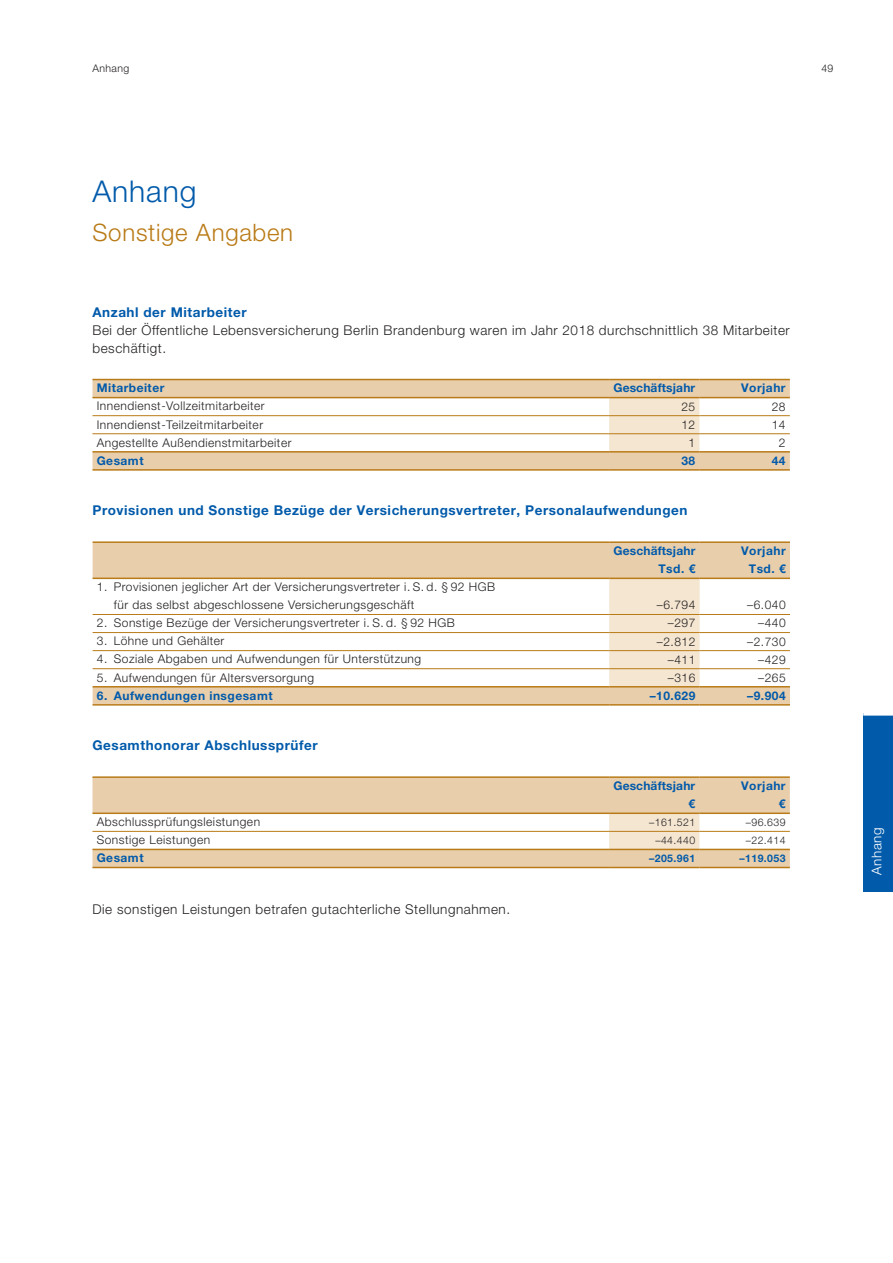
<style>
.page{position:relative;width:893px;height:1263px;background:#fff}
.page>*{position:absolute;margin:0;border:0;box-sizing:border-box;transform-origin:0 0}
.t1{font:300 30px "Helvetica Neue LT Pro";letter-spacing:.03em;color:#015aaa}
.t2{font:300 24px "Helvetica Neue LT Pro";letter-spacing:.03em;color:#b97b17}
.t3{font:300 13.5px/18.1px "Helvetica Neue LT Pro";letter-spacing:.04em;color:#231f20}
.t4{font:700 13.5px "Helvetica Neue LT Pro";letter-spacing:.04em;color:#015aaa}
.t5{font:300 13.5px "Helvetica Neue LT Pro";letter-spacing:.04em;color:#fff}
.t6{font:300 12px/18px "Helvetica Neue LT Pro";letter-spacing:.04em;color:#231f20}
.t7{font:700 12px/18px "Helvetica Neue LT Pro";letter-spacing:.04em;color:#015aaa;text-align:right}
.t8{font:700 12px/18px "Helvetica Neue LT Pro";letter-spacing:.015em;color:#015aaa;text-align:right}
.t9{font:300 10.5px "Helvetica Neue LT Pro";letter-spacing:.04em;color:#231f20}
.t10{font:700 10.5px "Helvetica Neue LT Pro";letter-spacing:.04em;color:#015aaa}
</style>
<div class="page">
<svg style="left:92px;top:380px;width:698px;height:89px"></svg>
<div style="left:609px;top:398px;width:90px;height:53px;background:#f4e6d1"></div>
<hr style="left:92px;top:415px;width:517px;height:1px;background:#b97b17">
<hr style="left:609px;top:415px;width:90px;height:1px;background:#b97b17">
<hr style="left:699px;top:415px;width:91px;height:1px;background:#b97b17">
<hr style="left:92px;top:433px;width:517px;height:1px;background:#b97b17">
<hr style="left:609px;top:433px;width:90px;height:1px;background:#b97b17">
<hr style="left:699px;top:433px;width:91px;height:1px;background:#b97b17">
<hr style="left:92px;top:379px;width:517px;height:1px;background:#b97b17">
<hr style="left:609px;top:379px;width:90px;height:1px;background:#b97b17">
<hr style="left:699px;top:379px;width:91px;height:1px;background:#b97b17">
<hr style="left:92px;top:397px;width:517px;height:1px;background:#b97b17">
<hr style="left:609px;top:397px;width:90px;height:1px;background:#b97b17">
<hr style="left:699px;top:397px;width:91px;height:1px;background:#b97b17">
<hr style="left:92px;top:451px;width:517px;height:2px;background:#b97b17">
<hr style="left:609px;top:451px;width:90px;height:2px;background:#b97b17">
<hr style="left:699px;top:451px;width:91px;height:2px;background:#b97b17">
<hr style="left:92px;top:469px;width:517px;height:2px;background:#b97b17">
<hr style="left:609px;top:469px;width:90px;height:2px;background:#b97b17">
<hr style="left:699px;top:469px;width:91px;height:2px;background:#b97b17">
<svg style="left:93px;top:543px;width:697px;height:161px"></svg>
<div style="left:609px;top:579px;width:91px;height:107px;background:#f4e6d1"></div>
<hr style="left:93px;top:614px;width:516px;height:1px;background:#b97b17">
<hr style="left:609px;top:614px;width:91px;height:1px;background:#b97b17">
<hr style="left:700px;top:614px;width:90px;height:1px;background:#b97b17">
<hr style="left:93px;top:632px;width:516px;height:1px;background:#b97b17">
<hr style="left:609px;top:632px;width:91px;height:1px;background:#b97b17">
<hr style="left:700px;top:632px;width:90px;height:1px;background:#b97b17">
<hr style="left:93px;top:650px;width:516px;height:1px;background:#b97b17">
<hr style="left:609px;top:650px;width:91px;height:1px;background:#b97b17">
<hr style="left:700px;top:650px;width:90px;height:1px;background:#b97b17">
<hr style="left:93px;top:668px;width:516px;height:1px;background:#b97b17">
<hr style="left:609px;top:668px;width:91px;height:1px;background:#b97b17">
<hr style="left:700px;top:668px;width:90px;height:1px;background:#b97b17">
<hr style="left:93px;top:541px;width:516px;height:2px;background:#b97b17">
<hr style="left:609px;top:541px;width:91px;height:2px;background:#b97b17">
<hr style="left:700px;top:541px;width:90px;height:2px;background:#b97b17">
<hr style="left:93px;top:578px;width:516px;height:1px;background:#b97b17">
<hr style="left:609px;top:578px;width:91px;height:1px;background:#b97b17">
<hr style="left:700px;top:578px;width:90px;height:1px;background:#b97b17">
<hr style="left:93px;top:686px;width:516px;height:1px;background:#b97b17">
<hr style="left:609px;top:686px;width:91px;height:1px;background:#b97b17">
<hr style="left:700px;top:686px;width:90px;height:1px;background:#b97b17">
<hr style="left:93px;top:704px;width:516px;height:2px;background:#b97b17">
<hr style="left:609px;top:704px;width:91px;height:2px;background:#b97b17">
<hr style="left:700px;top:704px;width:90px;height:2px;background:#b97b17">
<svg style="left:92px;top:778px;width:698px;height:89px;fill:#e9ceab"></svg>
<svg style="left:609px;top:814px;width:90px;height:35px;background:#f3e4ce"></svg>
<hr style="left:92px;top:831px;width:517px;height:1px;background:#b97b17">
<hr style="left:609px;top:831px;width:90px;height:1px;background:#b97b17">
<hr style="left:699px;top:831px;width:91px;height:1px;background:#b97b17">
<hr style="left:92px;top:776px;width:517px;height:2px;background:#b97b17">
<hr style="left:609px;top:776px;width:90px;height:2px;background:#b97b17">
<hr style="left:699px;top:776px;width:91px;height:2px;background:#b97b17">
<hr style="left:92px;top:812px;width:517px;height:2px;background:#b97b17">
<hr style="left:609px;top:812px;width:90px;height:2px;background:#b97b17">
<hr style="left:699px;top:812px;width:91px;height:2px;background:#b97b17">
<hr style="left:92px;top:849px;width:517px;height:1px;background:#b97b17">
<hr style="left:609px;top:849px;width:90px;height:1px;background:#b97b17">
<hr style="left:699px;top:849px;width:91px;height:1px;background:#b97b17">
<hr style="left:92px;top:867px;width:517px;height:1px;background:#b97b17">
<hr style="left:609px;top:867px;width:90px;height:1px;background:#b97b17">
<hr style="left:699px;top:867px;width:91px;height:1px;background:#b97b17">
<div style="left:863px;top:713px;width:30px;height:179px;background:#015aaa"></div>
<div style="left:863px;top:711px;width:30px;height:5px;background:#fff"></div>
<p class="t9" style="left:92px;top:62px;width:38px">Anhang</p>
<p class="t9" style="left:821px;top:62px;width:14px">49</p>
<h1 class="t1" style="left:92px;top:173px;width:105px">Anhang</h1>
<h2 class="t2" style="left:92px;top:218px;width:202px">Sonstige Angaben</h2>
<p class="t4" style="left:92px;top:304px;width:156px">Anzahl der Mitarbeiter</p>
<p class="t3" style="left:92px;top:321px;width:699px">Bei der Öffentliche Lebensversicherung Berlin Brandenburg waren im Jahr 2018 durchschnittlich 38 Mitarbeiter beschäftigt.</p>
<p class="t7" style="left:97px;top:379px;width:69px">Mitarbeiter</p>
<p class="t8" style="left:613px;top:379px;width:83px">Geschäftsjahr</p>
<p class="t7" style="left:741px;top:379px;width:46px">Vorjahr</p>
<p class="t6" style="left:97px;top:397px;width:169px">Innendienst-Vollzeitmitarbeiter</p>
<p class="t6" style="left:681px;top:397px;width:15px">25</p>
<p class="t6" style="left:772px;top:397px;width:15px">28</p>
<p class="t6" style="left:97px;top:415px;width:168px">Innendienst-Teilzeitmitarbeiter</p>
<p class="t6" style="left:681px;top:415px;width:15px">12</p>
<p class="t6" style="left:772px;top:415px;width:15px">14</p>
<p class="t6" style="left:97px;top:433px;width:196px">Angestellte Außendienstmitarbeiter</p>
<p class="t6" style="left:689px;top:433px;width:8px">1</p>
<p class="t6" style="left:779px;top:433px;width:8px">2</p>
<p class="t7" style="left:97px;top:451px;width:48px">Gesamt</p>
<p class="t7" style="left:681px;top:451px;width:15px">38</p>
<p class="t7" style="left:772px;top:451px;width:15px">44</p>
<p class="t4" style="left:92px;top:502px;width:596px">Provisionen und Sonstige Bezüge der Versicherungsvertreter, Personalaufwendungen</p>
<p class="t6" style="left:114px;top:578px;width:383px;text-indent:-17px">1. Provisionen jeglicher Art der Versicherungsvertreter i. S. d. § 92 HGB für das selbst abgeschlossene Versicherungsgeschäft</p>
<p class="t8" style="left:613px;top:541px;width:83px">Geschäftsjahr<br>Tsd. €</p>
<p class="t7" style="left:741px;top:541px;width:46px">Vorjahr<br>Tsd. €</p>
<p class="t6" style="left:657px;top:596px;width:40px">–6.794</p>
<p class="t6" style="left:747px;top:596px;width:40px">–6.040</p>
<p class="t6" style="left:97px;top:614px;width:359px">2. Sonstige Bezüge der Versicherungsvertreter i. S. d. § 92 HGB</p>
<p class="t6" style="left:668px;top:614px;width:29px">–297</p>
<p class="t6" style="left:758px;top:614px;width:29px">–440</p>
<p class="t6" style="left:97px;top:632px;width:129px">3. Löhne und Gehälter</p>
<p class="t6" style="left:657px;top:632px;width:40px">–2.812</p>
<p class="t6" style="left:747px;top:632px;width:40px">–2.730</p>
<p class="t6" style="left:97px;top:650px;width:326px">4. Soziale Abgaben und Aufwendungen für Unterstützung</p>
<p class="t6" style="left:668px;top:650px;width:29px">–411</p>
<p class="t6" style="left:758px;top:650px;width:29px">–429</p>
<p class="t6" style="left:97px;top:668px;width:219px">5. Aufwendungen für Altersversorgung</p>
<p class="t6" style="left:668px;top:668px;width:29px">–316</p>
<p class="t6" style="left:758px;top:668px;width:29px">–265</p>
<p class="t7" style="left:97px;top:686px;width:177px">6. Aufwendungen insgesamt</p>
<p class="t7" style="left:650px;top:686px;width:47px">–10.629</p>
<p class="t7" style="left:747px;top:686px;width:40px">–9.904</p>
<p class="t4" style="left:92px;top:737px;width:227px">Gesamthonorar Abschlussprüfer</p>
<p class="t8" style="left:613px;top:776px;width:83px">Geschäftsjahr €</p>
<p class="t7" style="left:741px;top:776px;width:46px">Vorjahr €</p>
<p class="t6" style="left:97px;top:812px;width:165px">Abschlussprüfungsleistungen</p>
<p class="t9" style="left:649px;top:816px;width:48px">–161.521</p>
<p class="t9" style="left:746px;top:816px;width:41px">–96.639</p>
<p class="t6" style="left:97px;top:831px;width:115px">Sonstige Leistungen</p>
<p class="t9" style="left:655px;top:834px;width:41px">–44.440</p>
<p class="t9" style="left:746px;top:834px;width:41px">–22.414</p>
<p class="t7" style="left:97px;top:849px;width:48px">Gesamt</p>
<p class="t10" style="left:649px;top:852px;width:48px">–205.961</p>
<p class="t10" style="left:739px;top:852px;width:48px">–119.053</p>
<p class="t3" style="left:92px;top:900px;width:419px">Die sonstigen Leistungen betrafen gutachterliche Stellungnahmen.</p>
<p class="t5" style="left:868px;top:875px;width:49px;rotate:-90deg">Anhang</p>
</div>
